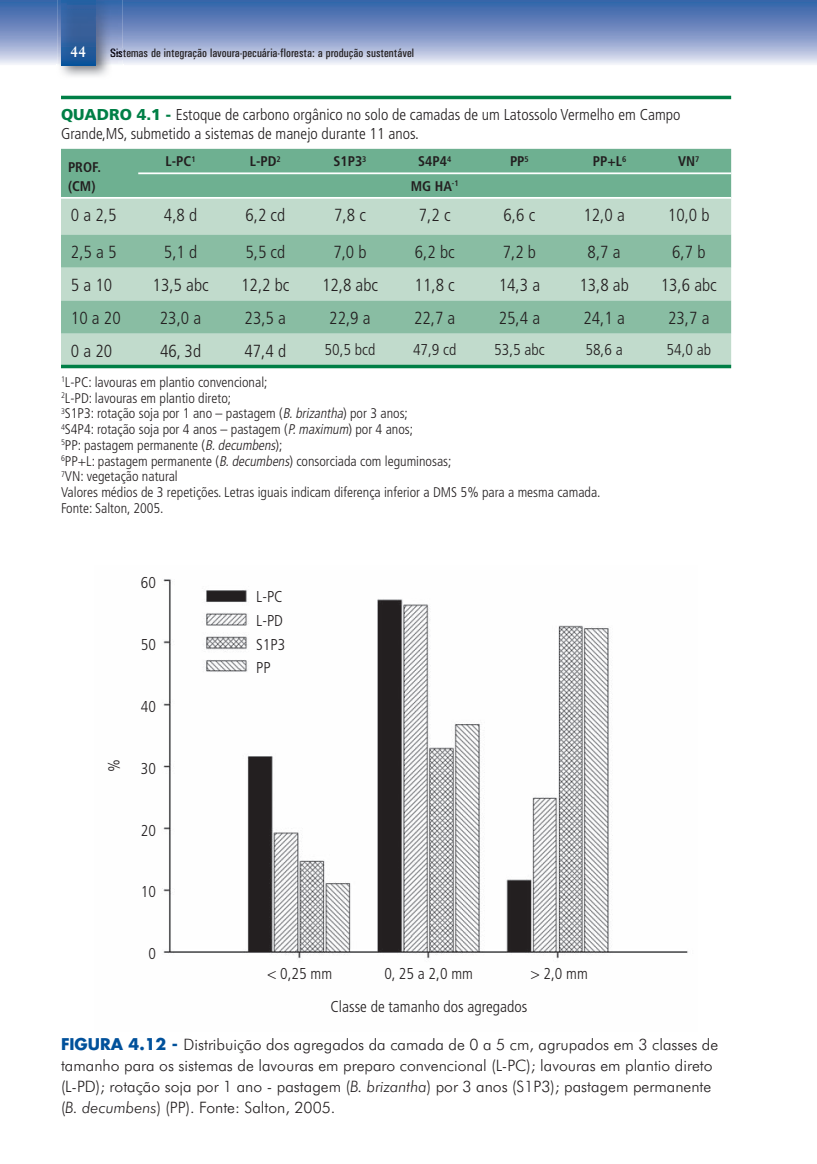
<style>
.page{position:relative;width:817px;height:1164px;background:#fff}
.page>*{position:absolute;margin:0;border:0;box-sizing:border-box;transform-origin:0 0}
.t1{font:condensed 17.5px "Frutiger 47 Light";color:#231f20}
.t2{font:300 15.75px/21px "Futura BT";color:#231f20}
.t3{font:condensed 15.75px/23.8px "Frutiger 47 Light";color:#231f20}
.t4{font:700 15.75px "Original Garamond BT";color:#fff}
.t5{font:condensed 14px/15.8px "Frutiger 47 Light";color:#231f20}
.t6{font:condensed 14px/19.2px "Frutiger 67 Bold";color:#231f20}
.t7{font:12.25px "Univers Condensed";color:#231f20}
.s1{color:#0d0a19}
.s2{color:#100d1a}
.s3{font-family:"Frutiger";font-weight:900;font-stretch:normal;color:#007f46}
.s4{font-style:italic}
.s5{font-family:"Futura";font-weight:700;color:#01519b}
</style>
<div class="page">
<svg style="left:0;top:0;width:816px;height:65px;background:#7f97c7"></svg>
<svg style="left:123px;top:48px;width:290px;height:11px;background:#c1c9e3"></svg>
<img style="left:57px;top:0;width:66px;height:100px">
<svg style="left:111px;top:48px;width:12px;height:11px"></svg>
<img style="left:61px;top:0;width:35px;height:65px">
<div style="left:61px;top:149px;width:670px;height:48px;background:#6eb091"></div>
<div style="left:61px;top:199px;width:670px;height:166px;background:#c1dbcc"></div>
<svg style="left:61px;top:235px;width:670px;height:98px;background:#9cc7b1"></svg>
<hr style="left:138px;top:172px;width:593px;height:2px;background:#fff">
<hr style="left:61px;top:365px;width:670px;height:3px;background:#007f46">
<hr style="left:61px;top:96px;width:670px;height:3px;background:#007f46">
<img style="left:162px;top:579px;width:526px;height:380px">
<p class="t4" style="left:70px;top:45px;width:17px">44</p>
<p class="t7" style="left:110px;top:48px;width:305px"><span class="s1">Si</span><span class="s2">s</span>temas de integração lavoura-pecuária-floresta: a produção sustentável</p>
<p class="t3" style="left:61px;top:106px;width:621px;line-height:19.2px"><span class="s3">QUADRO 4.1 -</span> Estoque de carbono orgânico no solo de camadas de um Latossolo Vermelho em Campo<br>Grande,MS, submetido a sistemas de manejo durante 11 anos.</p>
<p class="t6" style="left:68px;top:158px;width:34px">PROF. (CM)</p>
<p class="t6" style="left:166px;top:153px;width:31px">L-PC<sup>1</sup></p>
<p class="t6" style="left:250px;top:153px;width:32px">L-PD<sup>2</sup></p>
<p class="t6" style="left:333px;top:153px;width:35px">S1P3<sup>3</sup></p>
<p class="t6" style="left:418px;top:153px;width:35px">S4P4<sup>4</sup></p>
<p class="t6" style="left:510px;top:153px;width:20px">PP<sup>5</sup></p>
<p class="t6" style="left:592px;top:153px;width:35px">PP+L<sup>6</sup></p>
<p class="t6" style="left:678px;top:153px;width:23px">VN<sup>7</sup></p>
<p class="t6" style="left:410px;top:177px;width:50px">MG HA<sup>-1</sup></p>
<p class="t1" style="left:71px;top:208px;width:47px">0 a 2,5</p>
<p class="t1" style="left:164px;top:208px;width:35px">4,8 d</p>
<p class="t1" style="left:245px;top:208px;width:41px">6,2 cd</p>
<p class="t1" style="left:334px;top:208px;width:33px">7,8 c</p>
<p class="t1" style="left:419px;top:208px;width:33px">7,2 c</p>
<p class="t1" style="left:503px;top:208px;width:33px">6,6 c</p>
<p class="t1" style="left:583px;top:208px;width:43px">12,0 a</p>
<p class="t1" style="left:668px;top:208px;width:43px">10,0 b</p>
<p class="t1" style="left:71px;top:245px;width:47px">2,5 a 5</p>
<p class="t1" style="left:164px;top:245px;width:35px">5,1 d</p>
<p class="t1" style="left:245px;top:245px;width:41px">5,5 cd</p>
<p class="t1" style="left:333px;top:245px;width:35px">7,0 b</p>
<p class="t1" style="left:415px;top:245px;width:41px">6,2 bc</p>
<p class="t1" style="left:502px;top:245px;width:35px">7,2 b</p>
<p class="t1" style="left:587px;top:245px;width:34px">8,7 a</p>
<p class="t1" style="left:672px;top:245px;width:35px">6,7 b</p>
<p class="t1" style="left:71px;top:277px;width:43px">5 a 10</p>
<p class="t1" style="left:152px;top:277px;width:57px">13,5 abc</p>
<p class="t1" style="left:241px;top:277px;width:50px">12,2 bc</p>
<p class="t1" style="left:322px;top:277px;width:57px">12,8 abc</p>
<p class="t1" style="left:414px;top:277px;width:42px">11,8 c</p>
<p class="t1" style="left:498px;top:277px;width:43px">14,3 a</p>
<p class="t1" style="left:579px;top:277px;width:51px">13,8 ab</p>
<p class="t1" style="left:660px;top:277px;width:57px">13,6 abc</p>
<p class="t1" style="left:71px;top:310px;width:51px">10 a 20</p>
<p class="t1" style="left:160px;top:310px;width:43px">23,0 a</p>
<p class="t1" style="left:244px;top:310px;width:43px">23,5 a</p>
<p class="t1" style="left:329px;top:310px;width:43px">22,9 a</p>
<p class="t1" style="left:414px;top:310px;width:43px">22,7 a</p>
<p class="t1" style="left:498px;top:310px;width:43px">25,4 a</p>
<p class="t1" style="left:583px;top:310px;width:43px">24,1 a</p>
<p class="t1" style="left:668px;top:310px;width:43px">23,7 a</p>
<p class="t1" style="left:71px;top:343px;width:43px">0 a 20</p>
<p class="t1" style="left:160px;top:343px;width:43px">46, 3d</p>
<p class="t1" style="left:244px;top:343px;width:43px">47,4 d</p>
<p class="t3" style="left:324px;top:339px;width:52px">50,5 bcd</p>
<p class="t3" style="left:413px;top:339px;width:45px">47,9 cd</p>
<p class="t3" style="left:494px;top:339px;width:52px">53,5 abc</p>
<p class="t3" style="left:585px;top:339px;width:39px">58,6 a</p>
<p class="t3" style="left:666px;top:339px;width:46px">54,0 ab</p>
<p class="t5" style="left:61px;top:375px;width:541px"><sup>1</sup>L-PC: lavouras em plantio convencional;<br><sup>2</sup>L-PD: lavouras em plantio direto;<br><sup>3</sup>S1P3: rotação soja por 1 ano – pastagem (<span class="s4">B.brizantha</span>) por 3 anos;<br><sup>4</sup>S4P4: rotação soja por 4 anos – pastagem (<span class="s4">P.maximum</span>) por 4 anos;<br><sup>5</sup>PP: pastagem permanente (<span class="s4">B.decumbens</span>);<br><sup>6</sup>PP+L: pastagem permanente (<span class="s4">B.decumbens</span>) consorciada com leguminosas;<br><sup>7</sup>VN: vegetação natural<br>Valores médios de 3 repetições. Letras iguais indicam diferença inferior a DMS 5% para a mesma camada.<br>Fonte: Salton, 2005.</p>
<p class="t3" style="left:103px;top:772px;width:14px;rotate:-90deg">%</p>
<p class="t3" style="left:141px;top:572px;width:17px">60</p>
<p class="t3" style="left:141px;top:633px;width:17px">50</p>
<p class="t3" style="left:141px;top:695px;width:17px">40</p>
<p class="t3" style="left:141px;top:757px;width:17px">30</p>
<p class="t3" style="left:141px;top:819px;width:17px">20</p>
<p class="t3" style="left:141px;top:881px;width:17px">10</p>
<p class="t3" style="left:148px;top:943px;width:9px">0</p>
<p class="t3" style="left:256px;top:586px;width:31px">L-PC<br>L-PD<br>S1P3<br>PP</p>
<p class="t3" style="left:267px;top:963px;width:67px">&lt; 0,25 mm</p>
<p class="t3" style="left:384px;top:963px;width:90px">0, 25 a 2,0 mm</p>
<p class="t3" style="left:530px;top:963px;width:59px">&gt; 2,0 mm</p>
<p class="t3" style="left:330px;top:995px;width:198px">Classe de tamanho dos agregados</p>
<p class="t2" style="left:61px;top:1035px;width:658px"><span class="s5">FIGURA 4.12 -</span> Distribuição dos agregados da camada de 0 a 5 cm, agrupados em 3 classes de tamanho para os sistemas de lavouras em preparo convencional (L-PC); lavouras em plantio direto (L-PD); rotação soja por 1 ano - pastagem (<span class="s4">B. brizantha</span>) por 3 anos (S1P3); pastagem permanente (<span class="s4">B. decumbens</span>) (PP). Fonte: Salton, 2005.</p>
</div>
